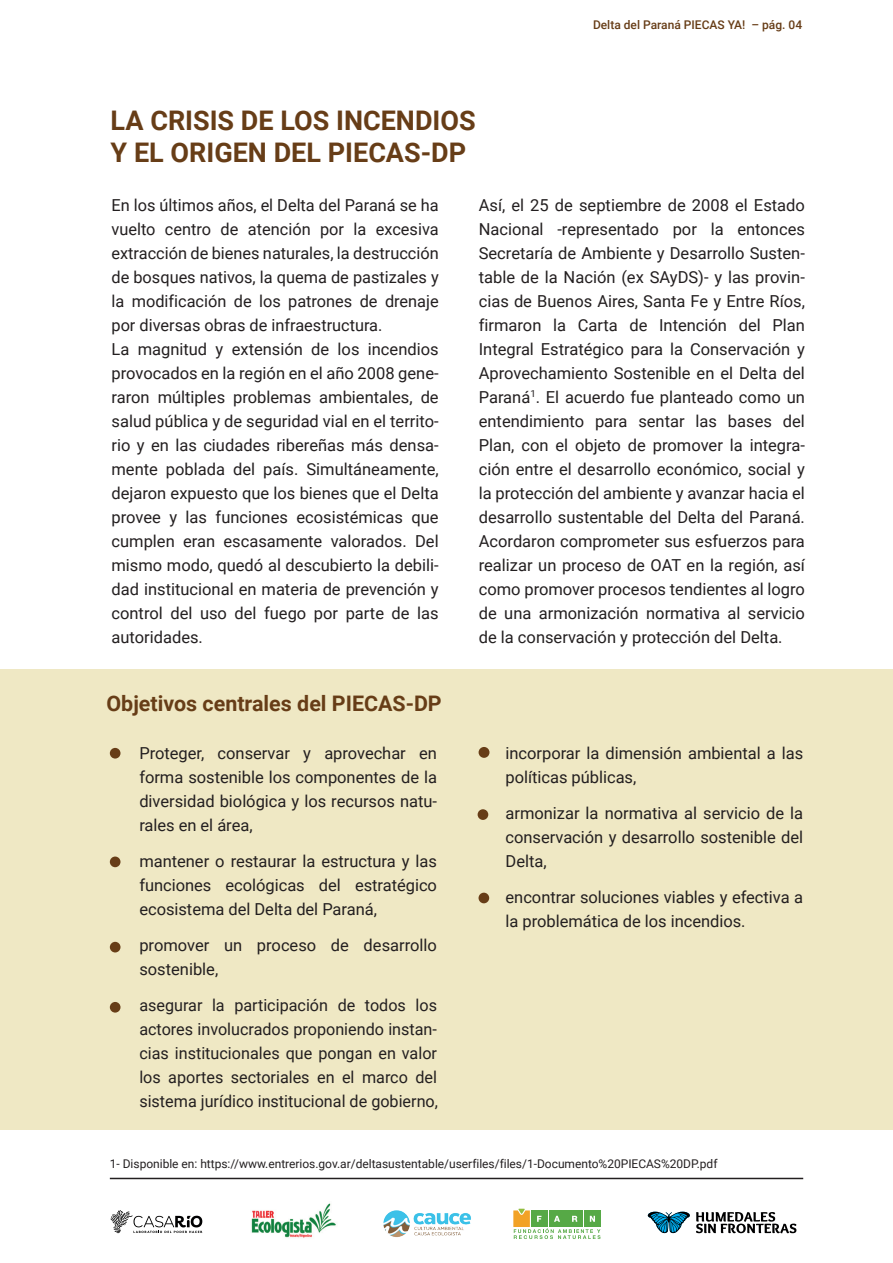
<style>
.page{position:relative;width:893px;height:1263px;background:#fff}
.page>*{position:absolute;margin:0;border:0;box-sizing:border-box;transform-origin:0 0}
.t1{font:700 27px/32.4px "Roboto";color:#673d17}
.t2{font:700 21.45px "Roboto";color:#673d17}
.t3{font:16.5px/24px "Roboto";color:#231f20;text-align:justify}
.t4{font:12px "Roboto";color:#231f20}
.t5{font:500 12px "Roboto";color:#673d17}
</style>
<div class="page">
<div style="left:0;top:670px;width:893px;height:460px;background:#efe8c4"></div>
<div style="left:110px;top:748px;width:10px;height:10px;background:#673d17;border-radius:50%"></div>
<div style="left:479px;top:747px;width:10px;height:11px;background:#673d17;border-radius:50%"></div>
<div style="left:110px;top:856px;width:10px;height:11px;background:#673d17;border-radius:50%"></div>
<div style="left:478px;top:809px;width:10px;height:11px;background:#673d17;border-radius:50%"></div>
<div style="left:110px;top:942px;width:10px;height:10px;background:#673d17;border-radius:50%"></div>
<div style="left:478px;top:893px;width:11px;height:10px;background:#673d17;border-radius:50%"></div>
<div style="left:110px;top:1002px;width:10px;height:10px;background:#673d17;border-radius:50%"></div>
<hr style="left:110px;top:1178px;width:693px;height:1px;background:#231f20">
<svg style="left:696px;top:1212px;width:100px;height:21px"></svg>
<svg style="left:648px;top:1212px;width:42px;height:21px"></svg>
<img style="left:251px;top:1203px;width:85px;height:35px">
<img style="left:383px;top:1210px;width:88px;height:27px">
<svg style="left:513px;top:1209px;width:88px;height:30px"></svg>
<svg style="left:111px;top:1210px;width:91px;height:23px"></svg>
<p class="t5" style="left:593px;top:16px;width:211px">Delta del Paraná PIECAS YA! – pág. 04</p>
<h1 class="t1" style="left:111px;top:103px;width:367px">LA CRISIS DE LOS INCENDIOS<br>Y EL ORIGEN DEL PIECAS-DP</h1>
<p class="t3" style="left:112px;top:192px;width:329px;text-align:left">En los últimos años, el Delta del Paraná se ha vuelto centro de atención por la excesiva extracción de bienes naturales, la destrucción de bosques nativos, la quema de pastizales y la modificación de los patrones de drenaje por diversas obras de infraestructura.<br>La magnitud y extensión de los incendios provocados en la región en el año 2008 gene&shy;raron múltiples problemas ambientales, de salud pública y de seguridad vial en el territo&shy;rio y en las ciudades ribereñas más densa&shy;mente poblada del país. Simultáneamente, dejaron expuesto que los bienes que el Delta provee y las funciones ecosistémicas que cumplen eran escasamente valorados. Del mismo modo, quedó al descubierto la debili&shy;dad institucional en materia de prevención y control del uso del fuego por parte de las autoridades.</p>
<p class="t3" style="left:479px;top:192px;width:328px">Así, el 25 de septiembre de 2008 el Estado Nacional -representado por la entonces Secretaría de Ambiente y Desarrollo Susten&shy;table de la Nación (ex SAyDS)- y las provin&shy;cias de Buenos Aires, Santa Fe y Entre Ríos, firmaron la Carta de Intención del Plan Integral Estratégico para la Conservación y Aprovechamiento Sostenible en el Delta del Paraná<sup>1</sup>. El acuerdo fue planteado como un entendimiento para sentar las bases del Plan, con el objeto de promover la integra&shy;ción entre el desarrollo económico, social y la protección del ambiente y avanzar hacia el desarrollo sustentable del Delta del Paraná.<br>Acordaron comprometer sus esfuerzos para realizar un proceso de OAT en la región, así como promover procesos tendientes al logro de una armonización normativa al servicio de la conservación y protección del Delta.</p>
<h2 class="t2" style="left:106px;top:689px;width:337px">Objetivos centrales del PIECAS-DP</h2>
<p class="t3" style="left:139px;top:740px;width:299px">Proteger, conservar y aprovechar en forma sostenible los componentes de la diversidad biológica y los recursos natu&shy;rales en el área,</p>
<p class="t3" style="left:139px;top:848px;width:299px">mantener o restaurar la estructura y las funciones ecológicas del estratégico ecosistema del Delta del Paraná,</p>
<p class="t3" style="left:139px;top:932px;width:299px">promover un proceso de desarrollo sostenible,</p>
<p class="t3" style="left:139px;top:992px;width:300px">asegurar la participación de todos los actores involucrados proponiendo instan&shy;cias institucionales que pongan en valor los aportes sectoriales en el marco del sistema jurídico institucional de gobierno,</p>
<p class="t3" style="left:506px;top:740px;width:299px">incorporar la dimensión ambiental a las políticas públicas,</p>
<p class="t3" style="left:506px;top:800px;width:299px">armonizar la normativa al servicio de la conservación y desarrollo sostenible del Delta,</p>
<p class="t3" style="left:506px;top:884px;width:299px">encontrar soluciones viables y efectiva a la problemática de los incendios.</p>
<p class="t4" style="left:110px;top:1156px;width:609px">1- Disponible en: https://www.entrerios.gov.ar/deltasustentable/userfiles/files/1-Documento%20PIECAS%20DP.pdf</p>
</div>
